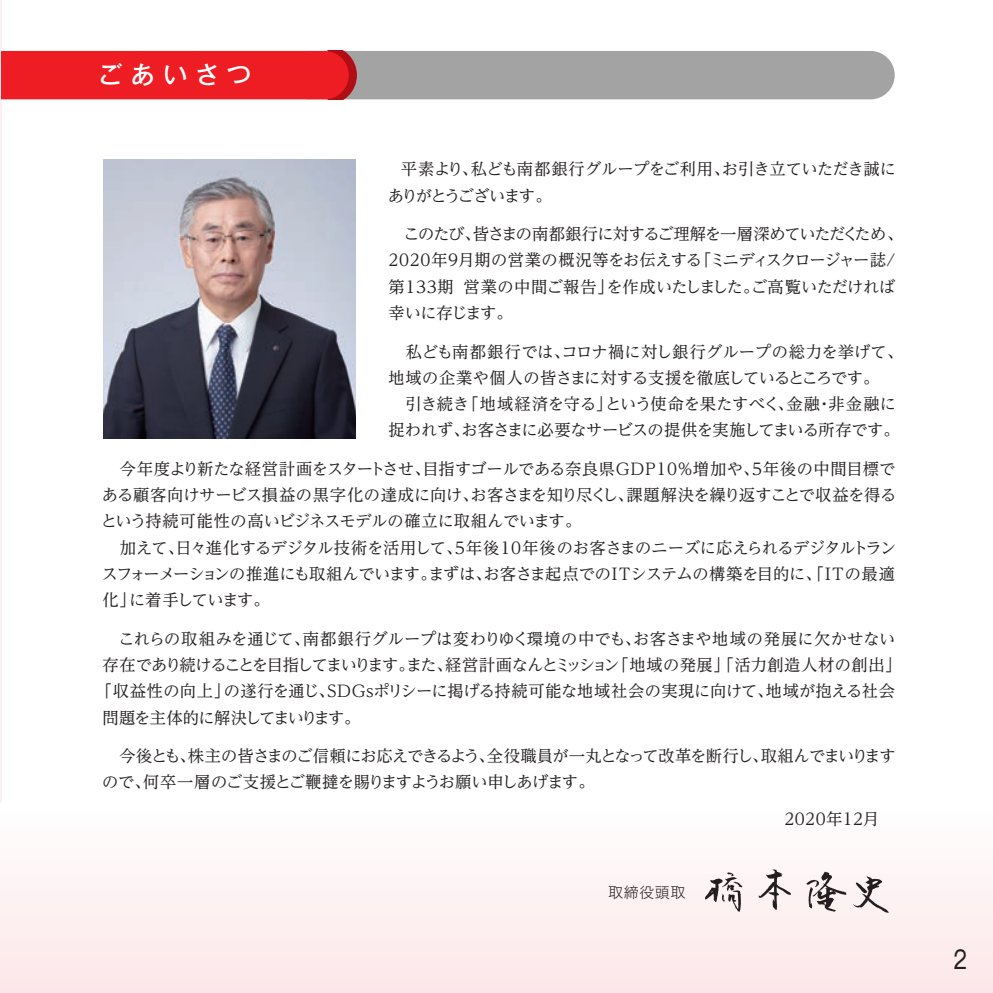
<style>
.page{position:relative;width:993px;height:993px;background:#fff}
.page>*{position:absolute;margin:0;border:0;box-sizing:border-box;transform-origin:0 0}
.t1{font:500 24.5px "Gothic MB101 Pro";letter-spacing:.315em;color:#fff}
.t2{font:24.5px "Gothic MB101 Pro";color:#231f20;scale:.8 1}
.t3{font:16.28px/26.2px "UD Reimin Pr 6";letter-spacing:-.02em;color:#231f20}
.t4{font:16.28px/26.2px "UD Reimin Pr 6";letter-spacing:-.055em;color:#231f20}
.t5{font:16.28px "UD Reimin Pr 6";letter-spacing:.01em;color:#231f20}
.t6{font:16.28px "UD Reimin Pr 6";letter-spacing:-.07em;color:#231f20}
.t7{font:16.28px "UD Reimin Pr 6";letter-spacing:.025em;color:#231f20}
.t8{font:14.88px "Hira Kaku Std W2";letter-spacing:.05em;color:#231f20}
</style>
<div class="page">
<hr style="left:0;top:0;width:2px;height:992px;background:#fdeff1">
<div style="left:1px;top:802px;width:991px;height:190px;background:#fdf2f3"></div>
<img style="left:103px;top:160px;width:252px;height:278px">
<svg style="left:806px;top:871px;width:40px;height:40px"></svg>
<svg style="left:853px;top:876px;width:35px;height:36px"></svg>
<svg style="left:705px;top:872px;width:37px;height:39px"></svg>
<svg style="left:758px;top:869px;width:32px;height:40px"></svg>
<svg style="left:1px;top:51px;width:893px;height:48px;background:#c06e71"></svg>
<h1 class="t1" style="left:98px;top:54px;width:155px">ごあいさつ</h1>
<p class="t3" style="left:387px;top:155px;width:509px;text-indent:13px">平素より、私ども南都銀行グループをご利用、お引き立ていただき誠にありがとうございます。</p>
<p class="t3" style="left:388px;top:220px;width:516px;text-indent:15px">このたび、皆さまの南都銀行に対するご理解を一層深めていただくため、<br>2020年9月期の営業の概況等をお伝えする「ミニディスクロージャー誌/第133期営業の中間ご報告」を作成いたしました。ご高覧いただければ幸いに存じます。</p>
<p class="t3" style="left:388px;top:337px;width:516px;text-indent:18px">私ども南都銀行では、コロナ禍に対し銀行グループの総力を挙げて、地域の企業や個人の皆さまに対する支援を徹底しているところです。<br>　引き続き「地域経済を守る」という使命を果たすべく、金融・非金融に捉われず、お客さまに必要なサービスの提供を実施してまいる所存です。</p>
<p class="t3" style="left:101px;top:455px;width:796px;text-indent:19px">今年度より新たな経営計画をスタートさせ、目指すゴールである奈良県GDP10%増加や、5年後の中間目標である顧客向けサービス損益の黒字化の達成に向け、お客さまを知り尽くし、課題解決を繰り返すことで収益を得るという持続可能性の高いビジネスモデルの確立に取組んでいます。<br>　加えて、日々進化するデジタル技術を活用して、５年後10年後のお客さまのニーズに応えられるデジタルトランスフォーメーションの推進にも取組んでいます。まずは、お客さま起点でのITシステムの構築を目的に、「ITの最適化」に着手しています。</p>
<p class="t5" style="left:118px;top:625px;width:778px">これらの取組みを通じて、南都銀行グループは変わりゆく環境の中でも、お客さまや地域の発展に欠かせない</p>
<p class="t4" style="left:102px;top:651px;width:800px">存在であり続けることを目指してまいります。また、経営計画なんとミッション「地域の発展」「活力創造人材の創出」</p>
<p class="t5" style="left:96px;top:677px;width:800px">「収益性の向上」の遂行を通じ、SDGsポリシーに掲げる持続可能な地域社会の実現に向けて、地域が抱える社会</p>
<p class="t6" style="left:102px;top:704px;width:259px">問題を主体的に解決してまいります。</p>
<p class="t4" style="left:102px;top:742px;width:794px;text-indent:17px">今後とも、株主の皆さまのご信頼にお応えできるよう、全役職員が一丸となって改革を断行し、取組んでまいりますので、何卒一層のご支援とご鞭撻を賜りますようお願い申しあげます。</p>
<p class="t7" style="left:784px;top:805px;width:112px">2020年12月　</p>
<p class="t8" style="left:608px;top:881px;width:79px">取締役頭取</p>
<h1 class="t2" style="left:953px;top:938px;width:18px">2</h1>
</div>
